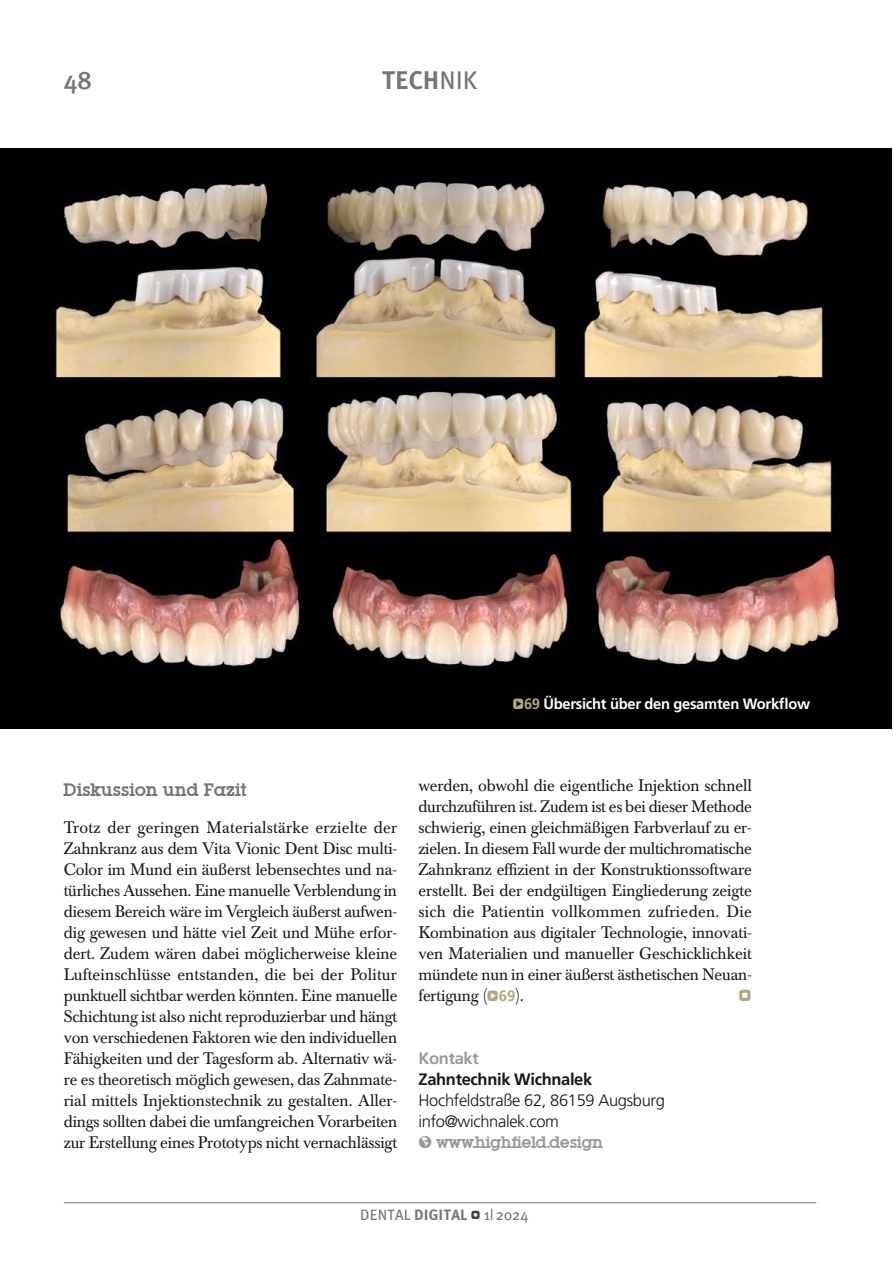
<style>
.page{position:relative;width:893px;height:1263px;background:#fff}
.page>*{position:absolute;margin:0;border:0;box-sizing:border-box;transform-origin:0 0}
.t1{font:700 25.5px "Meta Plus";color:#757675}
.t2{font:500 25.5px "Meta Plus";color:#757675}
.t3{font:700 18px "Lubiana";color:#757675}
.t4{font:16.5px/21px "Baskerville BE";letter-spacing:-.01em;color:#151616;text-align:justify}
.t5{font:300 16.5px/21px "Frutiger";letter-spacing:-.02em;color:#151616}
.t6{font:700 16.5px "Lubiana";letter-spacing:-.02em;color:#999}
.t7{font:700 16.5px "Frutiger";letter-spacing:-.02em;color:#151616}
.t8{font:700 16.5px "Frutiger LT Std";letter-spacing:-.02em;color:#999}
.t9{font:16.5px "Click Bits Icon Pods";color:#b3a77e}
.t10{font:700 15px "Frutiger";letter-spacing:-.02em;color:#fff}
.t11{font:15px "Meta Plus";letter-spacing:.01em;color:#757675}
.s1{font-weight:400}
.s2{font-family:"Click Bits Icon Pods";font-weight:400;color:#b3a77e}
.s3{font-family:"Frutiger LT Std";color:#b3a77e}
.s4{font-family:"Click Bits Icon Pods";font-size:15px;color:#b3a77e}
.s5{font-family:"Frutiger LT Std";font-weight:700;font-size:15px;color:#b3a77e}
.s6{font-family:"Combi Numerals"}
.s7{font-weight:700}
.s8{font-family:"Click Bits Icon Pods";font-size:12px;color:#414140}
</style>
<div class="page">
<hr style="left:64px;top:1202px;width:752px;height:1px;background:#757675">
<img style="left:0;top:149px;width:892px;height:579px">
<h1 class="t2" style="left:64px;top:66px;width:30px">48</h1>
<h1 class="t1" style="left:382px;top:66px;width:97px">TECH<span class="s1">NIK</span></h1>
<p class="t10" style="left:513px;top:695px;width:299px"><span class="s2">Q</span><span class="s3">69</span> Übersicht über den gesamten Workflow</p>
<p class="t3" style="left:64px;top:779px;width:184px">Diskussion und Fazit</p>
<p class="t4" style="left:64px;top:818px;width:335px">Trotz der geringen Materialstärke erzielte der Zahnkranz aus dem Vita Vionic Dent Disc multi-Color im Mund ein äußerst lebensechtes und na&shy;türliches Aussehen. Eine manuelle Verblendung in diesem Bereich wäre im Vergleich äußerst aufwen&shy;dig gewesen und hätte viel Zeit und Mühe erfor&shy;dert. Zudem wären dabei möglicherweise kleine Lufteinschlüsse entstanden, die bei der Politur punktuell sichtbar werden könnten. Eine manuelle Schichtung ist also nicht reproduzierbar und hängt von verschiedenen Faktoren wie den individuellen Fähigkeiten und der Tagesform ab. Alternativ wä&shy;re es theoretisch möglich gewesen, das Zahnmate&shy;rial mittels Injektionstechnik zu gestalten. Aller&shy;dings sollten dabei die umfangreichen Vorarbeiten zur Erstellung eines Prototyps nicht vernachlässigt</p>
<p class="t4" style="left:418px;top:776px;width:335px">werden, obwohl die eigentliche Injektion schnell durchzuführen ist. Zudem ist es bei dieser Methode schwierig, einen gleichmäßigen Farbverlauf zu er&shy;zielen. In diesem Fall wurde der multichromatische Zahnkranz effizient in der Konstruktionssoftware erstellt. Bei der endgültigen Eingliederung zeigte sich die Patientin vollkommen zufrieden. Die Kombination aus digitaler Technologie, innovati&shy;ven Materialien und manueller Geschicklichkeit mündete nun in einer äußerst ästhetischen Neuan&shy;fertigung (<span class="s4">Q</span><span class="s5">69</span>).</p>
<p class="t9" style="left:739px;top:986px;width:14px">P</p>
<p class="t8" style="left:418px;top:1049px;width:62px">Kontakt</p>
<p class="t7" style="left:418px;top:1070px;width:175px">Zahntechnik Wichnalek</p>
<p class="t5" style="left:418px;top:1090px;width:248px">Hochfeldstraße 62, 86159 Augsburg info@wichnalek.com</p>
<p class="t6" style="left:418px;top:1133px;width:186px"><span class="s6">“</span> www.highfield.design</p>
<p class="t11" style="left:360px;top:1206px;width:170px">DENTAL <span class="s7">DIGITAL</span> <span class="s8">W</span> 1| 2024</p>
</div>
